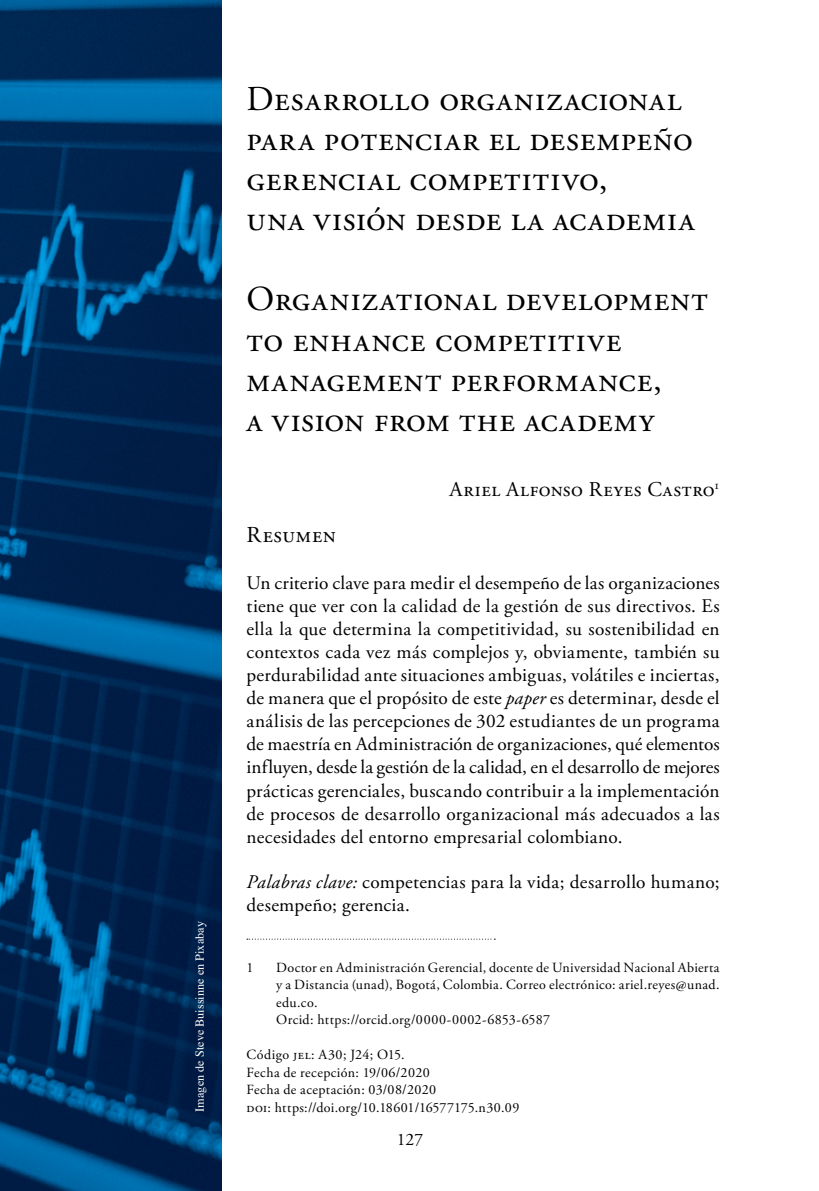
<style>
.page{position:relative;width:819px;height:1191px;background:#fff}
.page>*{position:absolute;margin:0;border:0;box-sizing:border-box;transform-origin:0 0}
.Tit_Art{font:35px/40.2px "Adobe Garamond Pro";letter-spacing:.025em;color:#000}
.Subtít_2{font:22.75px "Adobe Garamond Pro";letter-spacing:.03em;color:#000}
.Autor_1{font:21px "Adobe Garamond Pro";letter-spacing:.03em;color:#000}
.Body_sin{font:19.25px/23.1px "Adobe Garamond Pro";color:#000;text-align:justify}
.Palabras_clave{font:19.25px/23.1px "Adobe Garamond Pro";color:#000}
.t1{font:17.5px "Adobe Garamond Pro";color:#000}
.Pie_N{font:14px/17.5px "Adobe Garamond Pro";letter-spacing:.03em;color:#000;text-align:justify}
.Pie_N-2{font:14px "Adobe Garamond Pro";color:#000}
.t2{font:12.25px "Times";color:#fff}
.s1{font-style:italic}
</style>
<div class="page">
<img style="left:0;top:0;width:222px;height:1191px">
<svg style="left:247px;top:938px;width:248px;height:1px"></svg>
<p class="t2" style="left:188px;top:1111px;width:192px;rotate:-90deg">Imagen de Steve Buissinne en Pixabay</p>
<p class="Tit_Art" style="left:246px;top:80px;width:449px">Desarrollo organizacional para potenciar el desempeño gerencial competitivo,<br>una visión desde la academia</p>
<p class="Tit_Art" style="left:246px;top:280px;width:463px">Organizational development to enhance competitive management performance,<br>a vision from the academy</p>
<p class="Autor_1" style="left:449px;top:477px;width:272px">Ariel Alfonso Reyes Castro<sup>1</sup></p>
<p class="Subtít_2" style="left:246px;top:521px;width:91px">Resumen</p>
<p class="Body_sin" style="left:246px;top:571px;width:475px">Un criterio clave para medir el desempeño de las organizaciones tiene que ver con la calidad de la gestión de sus directivos. Es ella la que determina la competitividad, su sostenibilidad en contextos cada vez más complejos y, obviamente, también su perdurabilidad ante situaciones ambiguas, volátiles e inciertas, de manera que el propósito de este <span class="s1">paper</span> es determinar, desde el análisis de las percepciones de 302 estudiantes de un programa de maestría en Administración de organizaciones, qué elementos influyen, desde la gestión de la calidad, en el desarrollo de mejores prácticas gerenciales, buscando contribuir a la implementación de procesos de desarrollo organizacional más adecuados a las necesidades del entorno empresarial colombiano.</p>
<p class="Palabras_clave" style="left:246px;top:871px;width:474px"><span class="s1">Palabras clave:</span> competencias para la vida; desarrollo humano; desempeño; gerencia.</p>
<p class="Pie_N" style="left:246px;top:958px;width:8px">1</p>
<p class="Pie_N" style="left:276px;top:958px;width:445px">Doctor en Administración Gerencial, docente de Universidad Nacional Abierta y a Distancia (unad), Bogotá, Colombia. Correo electrónico: ariel.reyes@unad. edu.co.</p>
<p class="Pie_N" style="left:276px;top:1011px;width:275px">Orcid: https://orcid.org/0000-0002-6853-6587</p>
<p class="Pie_N" style="left:246px;top:1046px;width:160px">Código JEL: A30; J24; O15.</p>
<p class="Pie_N" style="left:246px;top:1063px;width:185px">Fecha de recepción: 19/06/2020</p>
<p class="Pie_N" style="left:246px;top:1081px;width:191px">Fecha de aceptación: 03/08/2020</p>
<p class="Pie_N-2" style="left:246px;top:1098px;width:274px">DOI: https://doi.org/10.18601/16577175.n30.09</p>
<p class="t1" style="left:397px;top:1128px;width:28px">127</p>
</div>
